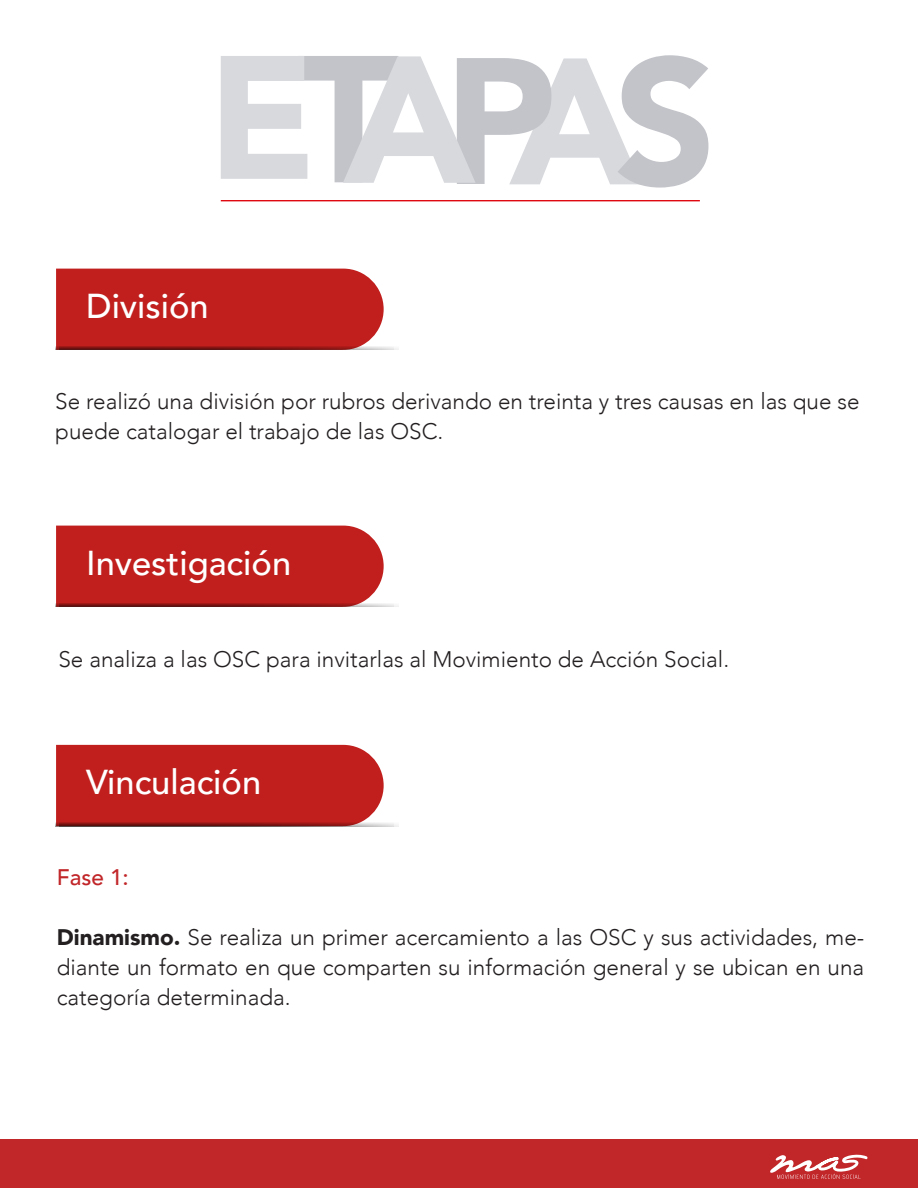
<style>
.page{position:relative;width:918px;height:1188px;background:#fff}
.page>*{position:absolute;margin:0;border:0;box-sizing:border-box;transform-origin:0 0}
.t1{font:500 34.5px "Avenir";color:#fff}
.t2{font:300 22.5px/30px "Avenir";color:#231f20}
.t3{font:500 22.5px "Avenir";color:#c12629}
.s1{font-weight:900}
</style>
<div class="page">
<div style="left:0;top:1140px;width:918px;height:48px;background:#c12629"></div>
<svg style="left:770px;top:1154px;width:98px;height:25px"></svg>
<svg style="left:221px;top:55px;width:487px;height:133px"></svg>
<hr style="left:221px;top:200px;width:479px;height:1px;background:#df040b">
<div style="left:56px;top:269px;width:328px;height:73px;background:#c01f1d"></div>
<svg style="left:60px;top:342px;width:339px;height:8px;background:#aa3331"></svg>
<div style="left:56px;top:526px;width:328px;height:73px;background:#c01f1d"></div>
<svg style="left:60px;top:599px;width:339px;height:8px;background:#aa3331"></svg>
<div style="left:56px;top:745px;width:328px;height:74px;background:#c01f1d"></div>
<svg style="left:60px;top:819px;width:339px;height:7px;background:#a93230"></svg>
<p class="t1" style="left:86px;top:276px;width:124px">División</p>
<p class="t2" style="left:55px;top:386px;width:806px">Se realizó una división por rubros derivando en treinta y tres causas en las que se puede catalogar el trabajo de las OSC.</p>
<p class="t1" style="left:86px;top:533px;width:207px">Investigación</p>
<p class="t2" style="left:58px;top:644px;width:672px">Se analiza a las OSC para invitarlas al Movimiento de Acción Social.</p>
<p class="t1" style="left:86px;top:752px;width:177px">Vinculación</p>
<p class="t3" style="left:57px;top:858px;width:74px">Fase 1:</p>
<p class="t2" style="left:57px;top:922px;width:809px;text-align:justify"><span class="s1">Dinamismo.</span> Se realiza un primer acercamiento a las OSC y sus actividades, me&shy;diante un formato en que comparten su información general y se ubican en una categoría determinada.</p>
</div>
